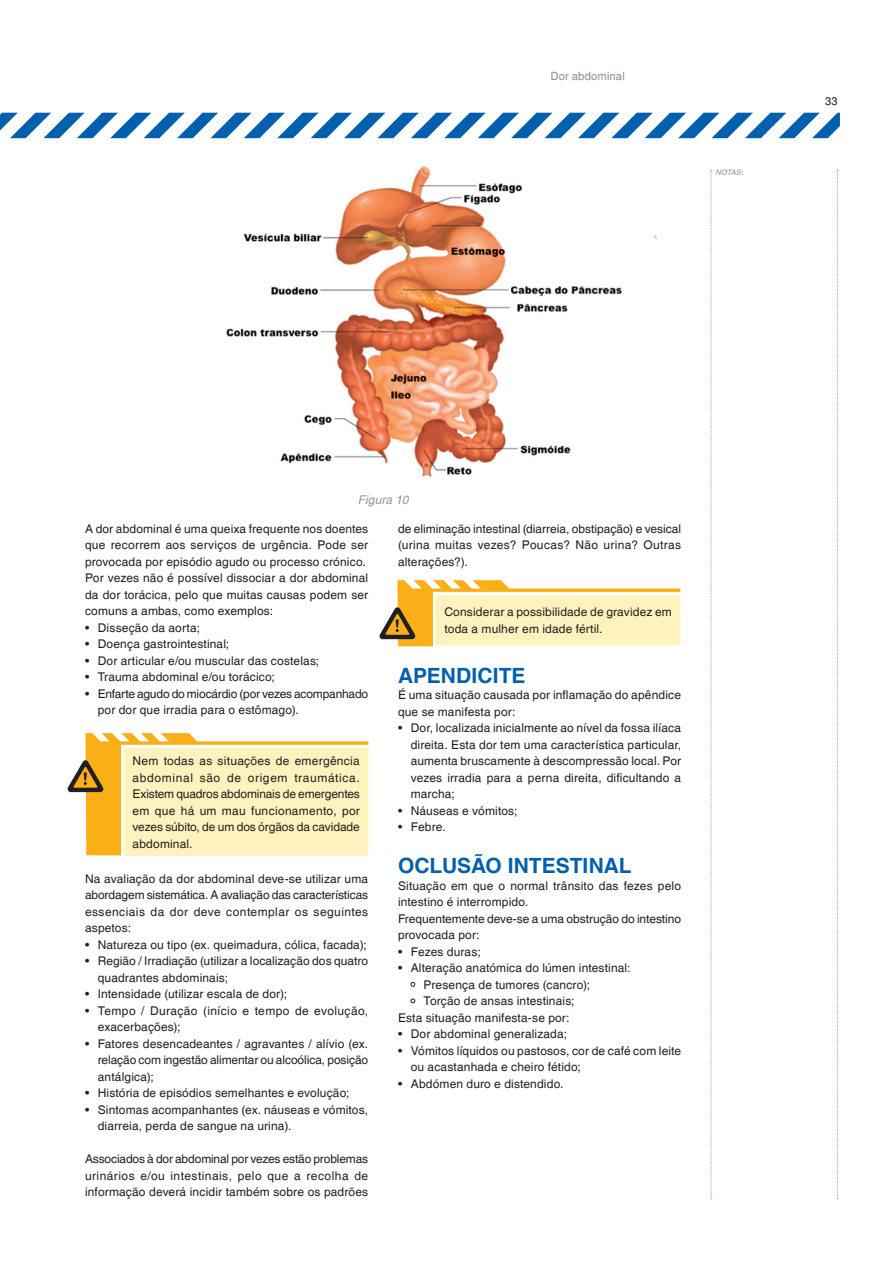
<style>
.page{position:relative;width:893px;height:1263px;background:#fff}
.page>*{position:absolute;margin:0;border:0;box-sizing:border-box;transform-origin:0 0}
.t1{font:700 21px "Helvetica";color:#0160ae}
.t2{font:12px/16.5px "Helvetica";letter-spacing:.01em;color:#231f20}
.t3{font:12px/16.5px "Helvetica";letter-spacing:-.015em;color:#231f20}
.t4{font:italic 12px "Helvetica";letter-spacing:.01em;color:#939598}
.t5{font:11.1px "Helvetica";letter-spacing:.015em;color:#8d8f92}
.t6{font:11.1px "Helvetica";color:#231f20}
.t7{font:italic 7.5px "Helvetica";letter-spacing:-.01em;color:#8d8f92}
.s1{font-weight:700;font-style:normal}
</style>
<div class="page">
<svg style="left:711px;top:170px;width:1px;height:1029px"></svg>
<svg style="left:837px;top:170px;width:1px;height:1029px"></svg>
<svg style="left:0;top:113px;width:840px;height:25px"></svg>
<img style="left:226px;top:166px;width:431px;height:311px">
<svg style="left:410px;top:982px;width:6px;height:5px"></svg>
<svg style="left:410px;top:998px;width:6px;height:6px"></svg>
<svg style="left:68px;top:733px;width:301px;height:123px;background:#fae8ac"></svg>
<svg style="left:380px;top:580px;width:301px;height:67px"></svg>
<p class="t5" style="left:550px;top:69px;width:76px">Dor abdominal</p>
<p class="t7" style="left:715px;top:168px;width:30px">NOTAS<span class="s1">:</span></p>
<p class="t6" style="left:825px;top:94px;width:14px">33</p>
<p class="t4" style="left:358px;top:493px;width:52px">FIGURA 10</p>
<p class="t2" style="left:85px;top:521px;width:285px">A dor abdominal é uma queixa frequente nos doentes que recorrem aos serviços de urgência. Pode ser provocada por episódio agudo ou processo crónico.<br>Por vezes não é possível dissociar a dor abdominal da dor torácica, pelo que muitas causas podem ser comuns a ambas, como exemplos:</p>
<p class="t2" style="left:85px;top:620px;width:117px">• Disseção da aorta;</p>
<p class="t2" style="left:85px;top:636px;width:146px">• Doença gastrointestinal;</p>
<p class="t2" style="left:85px;top:653px;width:236px">• Dor articular e/ou muscular das costelas;</p>
<p class="t2" style="left:85px;top:669px;width:191px">• Trauma abdominal e/ou torácico;</p>
<p class="t3" style="left:98px;top:686px;width:272px;text-indent:-13px">• Enfarte agudo do miocárdio (por vezes acompanhado por dor que irradia para o estômago).</p>
<p class="t2" style="left:398px;top:521px;width:285px;text-align:justify">de eliminação intestinal (diarreia, obstipação) e vesical (urina muitas vezes? Poucas? N ão urina? Outras alterações?).</p>
<p class="t2" style="left:444px;top:604px;width:229px">Considerar a possibilidade de gravidez em toda a mulher em idade fértil.</p>
<h1 class="t1" style="left:398px;top:663px;width:129px">APENDICITE</h1>
<p class="t2" style="left:398px;top:687px;width:285px">É uma situação causada por inflamação do apêndice que se manifesta por:</p>
<p class="t2" style="left:411px;top:720px;width:272px;text-align:justify;text-indent:-13px">• Dor, localizada inicialmente ao nível da fossa ilíaca direita. Esta dor tem uma característica particular, aumenta bruscamente à descompressão local. Por vezes irradia para a perna direita, dificultando a marcha;</p>
<p class="t2" style="left:398px;top:803px;width:121px">• Náuseas e vómitos;</p>
<p class="t2" style="left:398px;top:819px;width:49px">• Febre.</p>
<h1 class="t1" style="left:398px;top:853px;width:235px">OCLUSÃO INTESTINAL</h1>
<p class="t2" style="left:398px;top:878px;width:285px">Situação em que o normal trânsito das fezes pelo intestino é interrompido.<br>Frequentemente deve-se a uma obstrução do intestino provocada por:</p>
<p class="t2" style="left:398px;top:944px;width:84px">• Fezes duras;</p>
<p class="t2" style="left:398px;top:960px;width:234px">• Alteração anatómica do lúmen intestinal:</p>
<p class="t2" style="left:423px;top:977px;width:168px">Presença de tumores (cancro);</p>
<p class="t2" style="left:423px;top:993px;width:153px">Torção de ansas intestinais;</p>
<p class="t2" style="left:398px;top:1010px;width:173px">Esta situação manifesta-se por:</p>
<p class="t2" style="left:398px;top:1026px;width:171px">• Dor abdominal generalizada;</p>
<p class="t2" style="left:411px;top:1043px;width:272px;text-indent:-13px">• Vómitos líquidos ou pastosos, cor de café com leite ou acastanhada e cheiro fétido;</p>
<p class="t2" style="left:398px;top:1076px;width:167px">• Abdómen duro e distendido.</p>
<p class="t2" style="left:133px;top:753px;width:229px;text-align:justify">Nem todas as situações de emergência abdominal são de origem traumática.<br>Existem quadros abdominais de emergentes em que há um mau funcionamento, por vezes súbito, de um dos órgãos da cavidade abdominal.</p>
<p class="t2" style="left:85px;top:870px;width:285px;text-align:justify">Na avaliação da dor abdominal deve-se utilizar uma abordagem sistemática. A avaliação das características essenciais da dor deve contemplar os seguintes aspetos:</p>
<p class="t2" style="left:85px;top:936px;width:283px">• Natureza ou tipo (ex. queimadura, cólica, facada);</p>
<p class="t2" style="left:98px;top:953px;width:272px;text-indent:-13px">• Região / Irradiação (utilizar a localização dos quatro quadrantes abdominais;</p>
<p class="t2" style="left:85px;top:986px;width:204px">• Intensidade (utilizar escala de dor);</p>
<p class="t2" style="left:98px;top:1002px;width:272px;text-indent:-13px">• Tempo / Duração (início e tempo de evolução, exacerbações);</p>
<p class="t2" style="left:98px;top:1035px;width:272px;text-align:justify;text-indent:-13px">• Fatores desencadeantes / agravantes / alívio (ex. relação com ingestão alimentar ou alcoólica, posição antálgica);</p>
<p class="t2" style="left:85px;top:1085px;width:266px">• História de episódios semelhantes e evolução;</p>
<p class="t2" style="left:98px;top:1101px;width:272px;text-indent:-13px">• Sintomas acompanhantes (ex. náuseas e vómitos, diarreia, perda de sangue na urina).</p>
<p class="t2" style="left:85px;top:1151px;width:285px;text-align:justify">Associados à dor abdominal por vezes estão problemas urinários e/ou intestinais, pelo que a recolha de informação deverá incidir também sobre os padrões</p>
</div>
